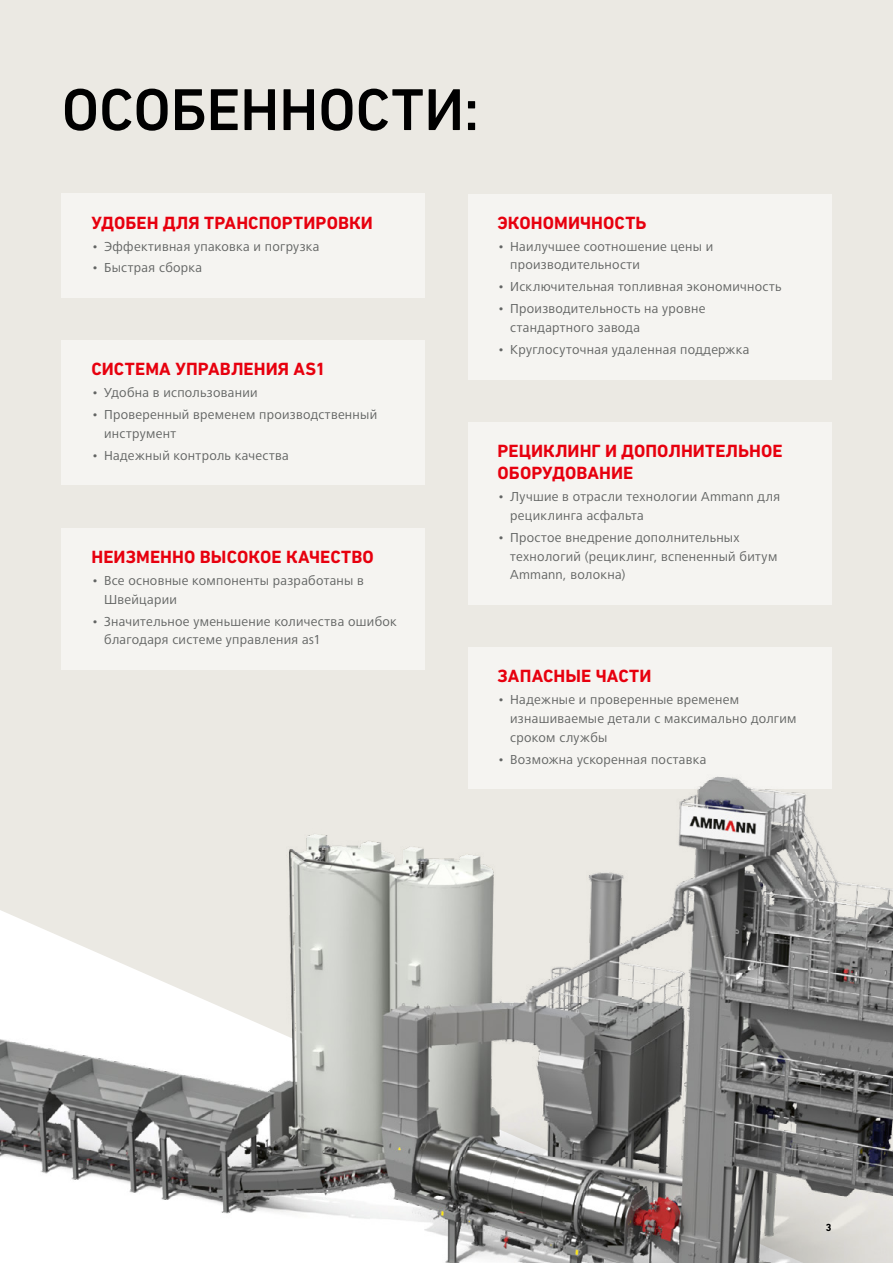
<style>
.page{position:relative;width:893px;height:1263px;background:#ebe9e3}
.page>*{position:absolute;margin:0;border:0;box-sizing:border-box;transform-origin:0 0}
.t1{font:500 60px "DIN Next CYR";letter-spacing:-.005em;color:#000}
.t2{font:700 18px/22.5px "DIN Next CYR";letter-spacing:.005em;color:#e7000e}
.t3{font:13.5px/18.8px "Frutiger Next LTW1 G";letter-spacing:.02em;color:#626463}
.t4{font:700 10.5px "DIN Next CYR";color:#000}
</style>
<div class="page">
<div style="left:62px;top:194px;width:363px;height:104px;background:#f5f4f1"></div>
<div style="left:62px;top:340px;width:363px;height:145px;background:#f5f4f1"></div>
<div style="left:62px;top:528px;width:363px;height:142px;background:#f5f4f1"></div>
<div style="left:468px;top:194px;width:363px;height:185px;background:#f5f4f1"></div>
<div style="left:468px;top:422px;width:363px;height:183px;background:#f5f4f1"></div>
<div style="left:468px;top:647px;width:363px;height:142px;background:#f5f4f1"></div>
<img style="left:0;top:746px;width:893px;height:517px">
<h1 class="t1" style="left:62px;top:75px;width:419px">ОСОБЕННОСТИ:</h1>
<h2 class="t2" style="left:91px;top:211px;width:283px">УДОБЕН ДЛЯ ТРАНСПОРТИРОВКИ</h2>
<p class="t3" style="left:91px;top:237px;width:230px">• Эффективная упаковка и погрузка</p>
<p class="t3" style="left:91px;top:259px;width:112px">• Быстрая сборка</p>
<h2 class="t2" style="left:91px;top:358px;width:236px">СИСТЕМА УПРАВЛЕНИЯ AS1</h2>
<p class="t3" style="left:91px;top:384px;width:168px">• Удобна в использовании</p>
<p class="t3" style="left:104px;top:406px;width:274px;text-indent:-13px">• Проверенный временем производственный инструмент</p>
<p class="t3" style="left:91px;top:446px;width:199px">• Надежный контроль качества</p>
<h2 class="t2" style="left:91px;top:545px;width:284px">НЕИЗМЕННО ВЫСОКОЕ КАЧЕСТВО</h2>
<p class="t3" style="left:104px;top:571px;width:261px;text-indent:-13px">• Все основные компоненты разработаны в<br>Швейцарии</p>
<p class="t3" style="left:104px;top:612px;width:294px;text-indent:-13px">• Значительное уменьшение количества ошибок благодаря системе управления as1</p>
<h2 class="t2" style="left:497px;top:211px;width:151px">ЭКОНОМИЧНОСТЬ</h2>
<p class="t3" style="left:510px;top:237px;width:205px;text-indent:-13px">• Наилучшее соотношение цены и производительности</p>
<p class="t3" style="left:497px;top:278px;width:286px">• Исключительная топливная экономичность</p>
<p class="t3" style="left:510px;top:300px;width:196px;text-indent:-13px">• Производительность на уровне стандартного завода</p>
<p class="t3" style="left:497px;top:340px;width:253px">• Круглосуточная удаленная поддержка</p>
<h2 class="t2" style="left:497px;top:439px;width:287px">РЕЦИКЛИНГ И ДОПОЛНИТЕЛЬНОЕ<br>ОБОРУДОВАНИЕ</h2>
<p class="t3" style="left:510px;top:488px;width:271px;text-indent:-13px">• Лучшие в отрасли технологии Ammann для рециклинга асфальта</p>
<p class="t3" style="left:510px;top:528px;width:269px;text-indent:-13px">• Простое внедрение дополнительных технологий (рециклинг, вспененный битум<br>Ammann, волокна)</p>
<h2 class="t2" style="left:497px;top:665px;width:155px">ЗАПАСНЫЕ ЧАСТИ</h2>
<p class="t3" style="left:510px;top:691px;width:288px;text-indent:-13px">• Надежные и проверенные временем изнашиваемые детали с максимально долгим сроком службы</p>
<p class="t3" style="left:497px;top:750px;width:210px">• Возможна ускоренная поставка</p>
<p class="t4" style="left:826px;top:1221px;width:7px">3</p>
</div>
